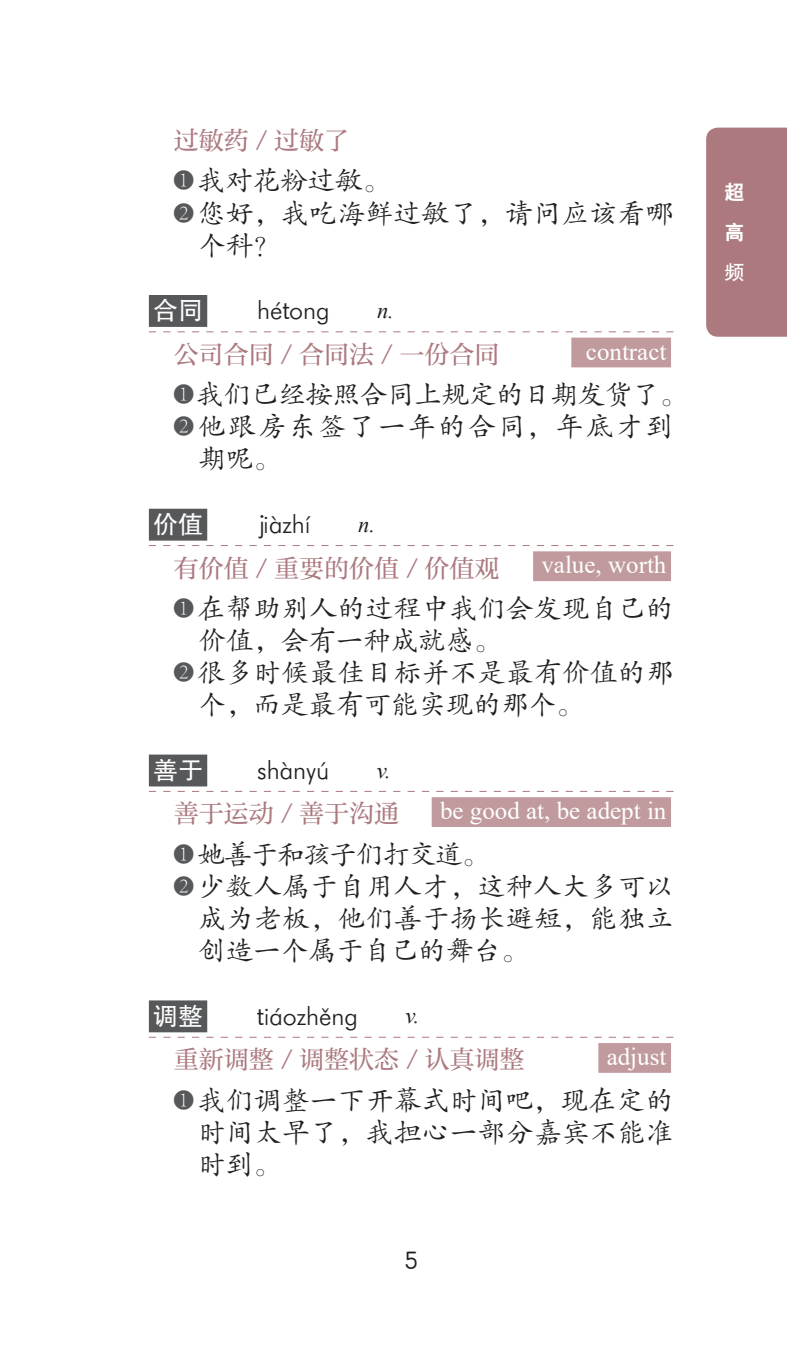
<style>
.page{position:relative;width:787px;height:1354px;background:#fff}
.page>*{position:absolute;margin:0;border:0;box-sizing:border-box;transform-origin:0 0}
.t1{font:27.5px/32px "FZKTK GBK1 0";letter-spacing:.02em;color:#231f20;text-align:justify}
.t2{font:27.5px "FZKTK GBK1 0";color:#231f20}
.t3{font:27.5px "FZKTK GBK1 0";letter-spacing:-.01em;color:#231f20}
.t4{font:27.5px "FZKTK GBK1 0";letter-spacing:.09em;color:#231f20}
.t5{font:27.5px "FZKTK GBK1 0";letter-spacing:-.04em;color:#231f20}
.t6{font:25px "FZBIAOYSK GBK1 0";color:#ab797e}
.t7{font:25px "Times New Roman";color:#fff}
.t8{font:25px "GB pinyinok H";color:#231f20}
.t9{font:25px "FZHTK GBK1 0";color:#fff}
.t10{font:italic 22.5px "Times New Roman";color:#231f20}
.t11{font:22.5px "FZLANTY K GBK1 0";color:#231f20}
.t12{font:20px/40px "H Yb 2 gj";color:#fff}
.t13{font:20px "H Yb 1 gj";color:#fff}
.s1{font-family:"Rope Sequence Number ST Regular";font-size:20px;color:#57585a}
</style>
<div class="page">
<div style="left:706px;top:128px;width:81px;height:209px;background:#ab797e"></div>
<svg style="left:149px;top:331px;width:524px;height:1px"></svg>
<div style="left:149px;top:295px;width:58px;height:32px;background:#57585a"></div>
<div style="left:571px;top:338px;width:100px;height:29px;background:#c09a9c"></div>
<svg style="left:149px;top:545px;width:524px;height:1px"></svg>
<div style="left:149px;top:509px;width:58px;height:31px;background:#57585a"></div>
<div style="left:533px;top:551px;width:138px;height:30px;background:#c09a9c"></div>
<svg style="left:149px;top:791px;width:524px;height:1px"></svg>
<div style="left:149px;top:754px;width:58px;height:32px;background:#57585a"></div>
<div style="left:431px;top:797px;width:240px;height:30px;background:#c09a9c"></div>
<svg style="left:149px;top:1036px;width:524px;height:1px"></svg>
<div style="left:149px;top:1000px;width:58px;height:32px;background:#57585a"></div>
<div style="left:598px;top:1043px;width:73px;height:29px;background:#c09a9c"></div>
<p class="t6" style="left:174px;top:125px;width:177px">过敏药 / 过敏了</p>
<p class="t1" style="left:174px;top:166px;width:218px"><span class="s1">A</span> 我对花粉过敏。</p>
<p class="t1" style="left:174px;top:198px;width:501px"><span class="s1">B</span> 您好，我吃海鲜过敏了，请问应该看哪</p>
<p class="t1" style="left:198px;top:230px;width:84px">个科？</p>
<p class="t9" style="left:153px;top:297px;width:51px">合同</p>
<p class="t8" style="left:257px;top:295px;width:74px">hétong</p>
<p class="t10" style="left:377px;top:295px;width:18px">n.</p>
<p class="t6" style="left:174px;top:339px;width:327px">公司合同 / 合同法 / 一份合同</p>
<p class="t7" style="left:586px;top:333px;width:82px">contract</p>
<p class="t3" style="left:174px;top:380px;width:515px"><span class="s1">A</span>我们已经按照合同上规定的日期发货了。</p>
<p class="t4" style="left:174px;top:412px;width:501px"><span class="s1">B</span>他跟房东签了一年的合同，年底才到</p>
<p class="t1" style="left:198px;top:443px;width:84px">期呢。</p>
<p class="t9" style="left:153px;top:511px;width:51px">价值</p>
<p class="t8" style="left:257px;top:509px;width:55px">jiàzhí</p>
<p class="t10" style="left:358px;top:508px;width:18px">n.</p>
<p class="t6" style="left:174px;top:553px;width:327px">有价值 / 重要的价值 / 价值观</p>
<p class="t7" style="left:541px;top:547px;width:126px">value, worth</p>
<p class="t1" style="left:174px;top:593px;width:501px"><span class="s1">A</span> 在帮助别人的过程中我们会发现自己的</p>
<p class="t2" style="left:198px;top:626px;width:304px">价值，会有一种成就感。</p>
<p class="t1" style="left:174px;top:657px;width:501px"><span class="s1">B</span> 很多时候最佳目标并不是最有价值的那</p>
<p class="t2" style="left:198px;top:690px;width:387px">个，而是最有可能实现的那个。</p>
<p class="t9" style="left:153px;top:756px;width:51px">善于</p>
<p class="t8" style="left:257px;top:755px;width:74px">shànyú</p>
<p class="t10" style="left:377px;top:754px;width:15px">v.</p>
<p class="t6" style="left:174px;top:798px;width:227px">善于运动 / 善于沟通</p>
<p class="t7" style="left:440px;top:793px;width:228px">be good at, be adept in</p>
<p class="t5" style="left:174px;top:840px;width:317px"><span class="s1">A</span> 她善于和孩子们打交道。</p>
<p class="t1" style="left:174px;top:871px;width:501px"><span class="s1">B</span> 少数人属于自用人才，这种人大多可以</p>
<p class="t1" style="left:198px;top:903px;width:476px">成为老板，他们善于扬长避短，能独立</p>
<p class="t2" style="left:198px;top:936px;width:331px">创造一个属于自己的舞台。</p>
<p class="t9" style="left:153px;top:1002px;width:51px">调整</p>
<p class="t8" style="left:257px;top:1000px;width:102px">tiáozhěng</p>
<p class="t10" style="left:405px;top:1000px;width:15px">v.</p>
<p class="t6" style="left:174px;top:1044px;width:352px">重新调整 / 调整状态 / 认真调整</p>
<p class="t7" style="left:606px;top:1039px;width:61px">adjust</p>
<p class="t1" style="left:198px;top:1084px;width:476px;text-indent:-25px"><span class="s1">A</span> 我们调整一下开幕式时间吧，现在定的时间太早了，我担心一部分嘉宾不能准时到。</p>
<p class="t11" style="left:404px;top:1247px;width:15px">5</p>
<p class="t12" style="left:724px;top:172px;width:21px">超高</p>
<p class="t13" style="left:724px;top:262px;width:21px">频</p>
</div>
